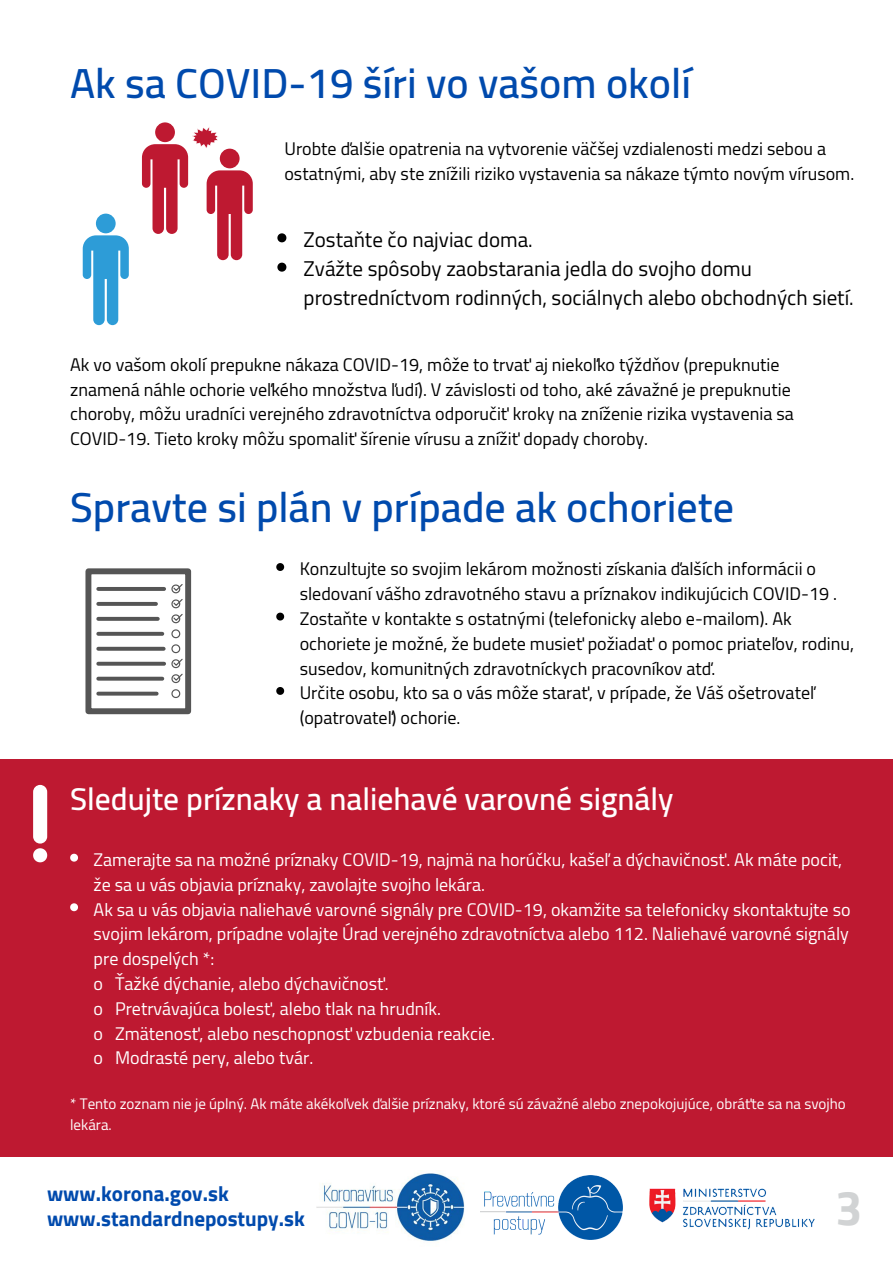
<style>
.page{position:relative;width:894px;height:1264px;background:#fff}
.page>*{position:absolute;margin:0;border:0;box-sizing:border-box;transform-origin:0 0}
.t1{font:700 48px "Cairo";color:#d1d3d4}
.t2{font:600 42px "Cairo";color:#004aad}
.t3{font:600 31.5px "Cairo";color:#fff}
.t4{font:21px/29.2px "Cairo";color:#000}
.t5{font:700 21px/25px "Cairo";color:#004aad}
.t6{font:18px/24.8px "Cairo";color:#000}
.t7{font:18px/24.8px "Cairo";color:#fff}
.t8{font:15px/20.2px "Cairo";color:#fff}
</style>
<div class="page">
<div style="left:96px;top:214px;width:20px;height:19px;background:#2d9cd7;border-radius:50%"></div>
<svg style="left:83px;top:235px;width:46px;height:90px"></svg>
<svg style="left:155px;top:122px;width:20px;height:20px"></svg>
<svg style="left:142px;top:125px;width:111px;height:135px"></svg>
<svg style="left:276px;top:563px;width:8px;height:8px"></svg>
<svg style="left:276px;top:612px;width:8px;height:8px"></svg>
<svg style="left:276px;top:687px;width:8px;height:8px"></svg>
<div style="left:85px;top:568px;width:106px;height:146px;border:6px solid #555"></div>
<svg style="left:98px;top:587px;width:66px;height:4px"></svg>
<svg style="left:98px;top:602px;width:58px;height:4px"></svg>
<svg style="left:98px;top:617px;width:60px;height:4px"></svg>
<hr style="left:98px;top:632px;width:64px;height:3px;background:#555">
<svg style="left:98px;top:646px;width:66px;height:4px"></svg>
<svg style="left:98px;top:661px;width:66px;height:4px"></svg>
<svg style="left:98px;top:676px;width:64px;height:4px"></svg>
<svg style="left:98px;top:691px;width:59px;height:4px"></svg>
<svg style="left:171px;top:584px;width:12px;height:114px"></svg>
<svg style="left:277px;top:233px;width:9px;height:9px"></svg>
<svg style="left:277px;top:263px;width:9px;height:9px"></svg>
<div style="left:0;top:759px;width:893px;height:397px;background:#be1931"></div>
<svg style="left:70px;top:853px;width:8px;height:8px"></svg>
<svg style="left:70px;top:903px;width:8px;height:8px"></svg>
<svg style="left:33px;top:848px;width:14px;height:14px"></svg>
<div style="left:33px;top:785px;width:14px;height:58px;background:#fff;border-radius:7px"></div>
<img style="left:316px;top:1170px;width:149px;height:71px">
<img style="left:480px;top:1175px;width:141px;height:64px">
<img style="left:649px;top:1188px;width:166px;height:42px">
<h2 class="t2" style="left:70px;top:59px;width:622px">Ak sa COVID-19 šíri vo vašom okolí</h2>
<p class="t6" style="left:284px;top:136px;width:571px">Urobte ďalšie opatrenia na vytvorenie väčšej vzdialenosti medzi sebou a ostatnými, aby ste znížili riziko vystavenia sa nákaze týmto novým vírusom.</p>
<p class="t4" style="left:303px;top:225px;width:551px">Zostaňte čo najviac doma.<br>Zvážte spôsoby zaobstarania jedla do svojho domu prostredníctvom rodinných, sociálnych alebo obchodných sietí.</p>
<p class="t6" style="left:70px;top:352px;width:725px">Ak vo vašom okolí prepukne nákaza COVID-19, môže to trvať aj niekoľko týždňov (prepuknutie znamená náhle ochorie veľkého množstva ľudí). V závislosti od toho, aké závažné je prepuknutie choroby, môžu uradníci verejného zdravotníctva odporučiť kroky na zníženie rizika vystavenia sa COVID-19. Tieto kroky môžu spomaliť šírenie vírusu a znížiť dopady choroby.</p>
<h2 class="t2" style="left:70px;top:482px;width:665px">Spravte si plán v prípade ak ochoriete</h2>
<p class="t6" style="left:299px;top:557px;width:556px">Konzultujte so svojim lekárom možnosti získania ďalších informácii o sledovaní vášho zdravotného stavu a príznakov indikujúcich COVID-19 .<br>Zostaňte v kontakte s ostatnými (telefonicky alebo e-mailom). Ak ochoriete je možné, že budete musieť požiadať o pomoc priateľov, rodinu, susedov, komunitných zdravotníckych pracovníkov atď.<br>Určite osobu, kto sa o vás môže starať, v prípade, že Váš ošetrovateľ (opatrovateľ) ochorie.</p>
<h3 class="t3" style="left:70px;top:780px;width:604px">Sledujte príznaky a naliehavé varovné signály</h3>
<p class="t7" style="left:94px;top:847px;width:758px">Zamerajte sa na možné príznaky COVID-19, najmä na horúčku, kašeľ a dýchavičnosť. Ak máte pocit, že sa u vás objavia príznaky, zavolajte svojho lekára.<br>Ak sa u vás objavia naliehavé varovné signály pre COVID-19, okamžite sa telefonicky skontaktujte so svojim lekárom, prípadne volajte Úrad verejného zdravotníctva alebo 112. Naliehavé varovné signály pre dospelých *:<br>o Ťažké dýchanie, alebo dýchavičnosť.<br>o Pretrvávajúca bolesť, alebo tlak na hrudník.<br>o Zmätenosť, alebo neschopnosť vzbudenia reakcie.<br>o Modrasté pery, alebo tvár.</p>
<p class="t8" style="left:70px;top:1094px;width:777px">* Tento zoznam nie je úplný. Ak máte akékoľvek ďalšie príznaky, ktoré sú závažné alebo znepokojujúce, obráťte sa na svojho lekára.</p>
<p class="t5" style="left:47px;top:1181px;width:259px">www.korona.gov.sk www.standardnepostupy.sk</p>
<h1 class="t1" style="left:835px;top:1180px;width:28px">3</h1>
</div>
